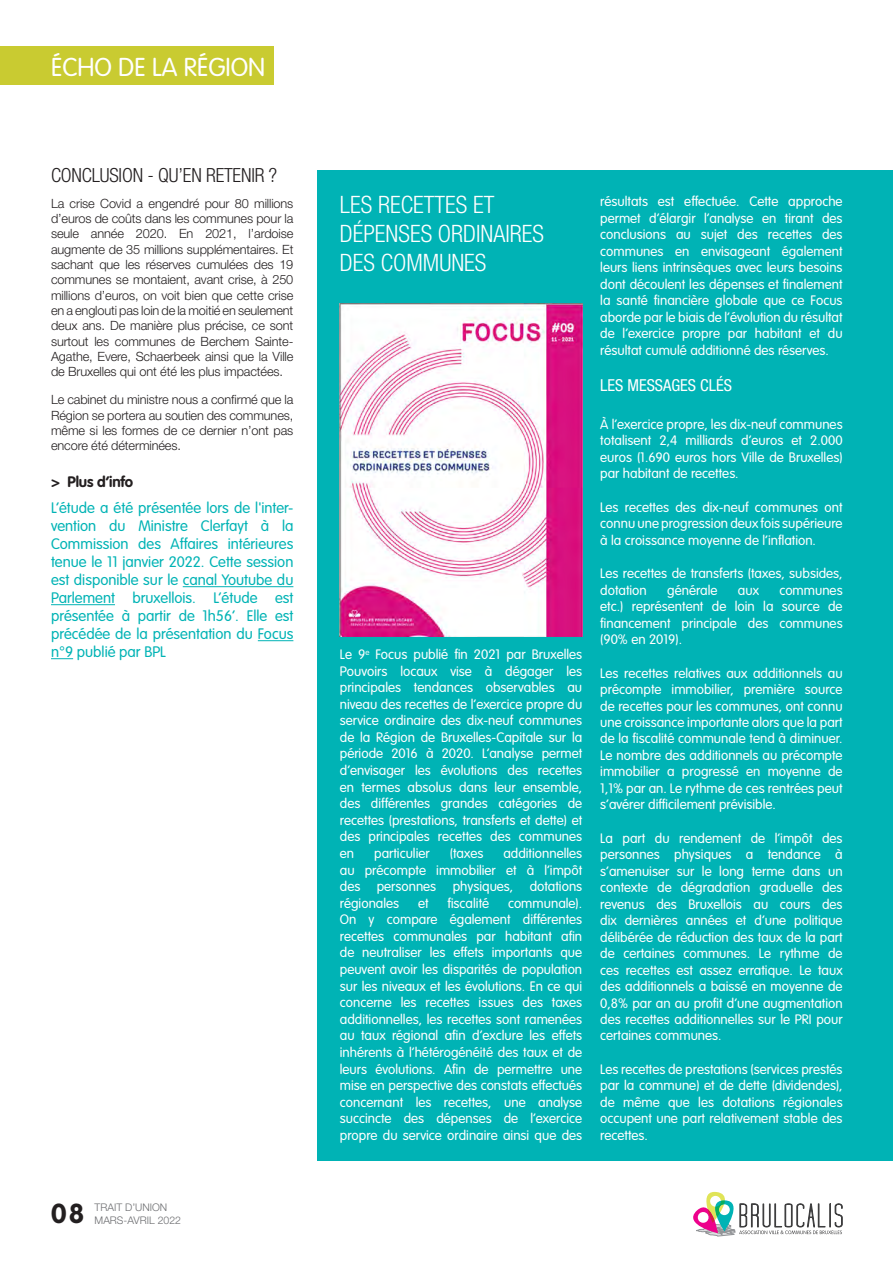
<style>
.page{position:relative;width:893px;height:1263px;background:#fff}
.page>*{position:absolute;margin:0;border:0;box-sizing:border-box;transform-origin:0 0}
.t1{font:700 27px "VAG Rounded";color:#231f20}
.t2{font:300 25.5px "VAG Rounded";color:#fff}
.Encadré_Titre{font:300 condensed 24px/29.2px "Helvetica Neue LT Pro";color:#fff}
.Article_Intertitre_1{font:300 condensed 19.5px "Helvetica Neue LT Pro";letter-spacing:-.01em;color:#231f20}
.Encadré_intertitre{font:condensed 16.5px "Helvetica Neue LT Pro";color:#fff}
.Plus_d_Info_Texte{font:300 15px/18px "VAG Rounded";color:#00b3b5;text-align:justify}
.t3{font:700 15px "VAG Rounded";letter-spacing:-.01em;color:#231f20}
.Encadré_texte{font:300 13.5px/16.5px "VAG Rounded";color:#fff;text-align:justify}
.Article_Texte{font:300 12.75px/15.3px "Helvetica Neue LT Pro";letter-spacing:-.01em;color:#231f20;text-align:justify}
.t4{font:300 10.5px "Helvetica Neue LT Pro";color:#6c6d70}
</style>
<div class="page">
<div style="left:317px;top:170px;width:576px;height:991px;background:#00b3b5"></div>
<hr style="left:183px;top:586px;width:110px;height:1px;background:#00b3b5">
<hr style="left:51px;top:604px;width:64px;height:1px;background:#00b3b5">
<hr style="left:258px;top:640px;width:35px;height:1px;background:#00b3b5">
<svg style="left:51px;top:658px;width:22px;height:1px"></svg>
<img style="left:339px;top:303px;width:243px;height:333px">
<svg style="left:693px;top:1192px;width:150px;height:44px"></svg>
<div style="left:0;top:47px;width:274px;height:38px;background:#c9cb31"></div>
<h2 class="t2" style="left:51px;top:52px;width:216px">ÉCHO DE LA RÉGION</h2>
<p class="Article_Intertitre_1" style="left:51px;top:164px;width:228px">CONCLUSION - QU’EN RETENIR ?</p>
<p class="Article_Texte" style="left:51px;top:195px;width:244px">La crise Covid a engendré pour 80 millions d’euros de coûts dans les communes pour la seule année 2020. En 2021, l’ardoise augmente de 35 millions supplémentaires. Et sachant que les réserves cumulées des 19 communes se montaient, avant crise, à 250 millions d’euros, on voit bien que cette crise en a englouti pas loin de la moitié en seulement deux ans. De manière plus précise, ce sont surtout les communes de Berchem Sainte-Agathe, Evere, Schaerbeek ainsi que la Ville de Bruxelles qui ont été les plus impactées.</p>
<p class="Article_Texte" style="left:51px;top:392px;width:244px">Le cabinet du ministre nous a confirmé que la Région se portera au soutien des communes, même si les formes de ce dernier n’ont pas encore été déterminées.</p>
<p class="t3" style="left:51px;top:473px;width:84px">&gt; Plus d’info</p>
<p class="Plus_d_Info_Texte" style="left:51px;top:499px;width:244px">L’étude a été présentée lors de l'inter&shy;vention du Ministre Clerfayt à la Commission des Affaires intérieures tenue le 11 janvier 2022. Cette session est disponible sur le canal Youtube du Parlement bruxellois. L’étude est présentée à partir de 1h56’. Elle est précédée de la présentation du Focus n°9 publié par BPL</p>
<h1 class="t1" style="left:51px;top:1198px;width:35px">08</h1>
<p class="t4" style="left:95px;top:1201px;width:74px">TRAIT D’UNION</p>
<p class="t4" style="left:95px;top:1213px;width:88px">MARS-AVRIL 2022</p>
<p class="Encadré_Titre" style="left:340px;top:189px;width:206px">LES RECETTES ET<br>DÉPENSES ORDINAIRES<br>DES COMMUNES</p>
<p class="Encadré_texte" style="left:340px;top:646px;width:244px">Le 9<sup>e</sup> Focus publié fin 2021 par Bruxelles Pouvoirs locaux vise à dégager les principales tendances observables au niveau des recettes de l’exercice propre du service ordinaire des dix-neuf communes de la Région de Bruxelles-Capitale sur la période 2016 à 2020. L’analyse permet d’envisager les évolutions des recettes en termes absolus dans leur ensemble, des différentes grandes catégories de recettes (prestations, transferts et dette) et des principales recettes des communes en</p>
<p class="Encadré_texte" style="left:340px;top:845px;width:244px;text-indent:163px">additionnelles au précompte immobilier et à l’impôt des personnes physiques, dotations régionales</p>
<p class="Encadré_texte" style="left:374px;top:845px;width:57px">particulier</p>
<p class="Encadré_texte" style="left:450px;top:845px;width:35px">(taxes</p>
<p class="Encadré_texte" style="left:340px;top:895px;width:244px;text-indent:168px">communale).<br>On y compare également différentes recettes communales par habitant afin de neutraliser les effets importants que peuvent avoir les disparités de population sur les niveaux et les évolutions. En ce qui concerne les recettes issues des taxes additionnelles, les recettes sont ramenées au taux régional afin d’exclure les effets inhérents à l’hétérogénéité des taux et de leurs évolutions. Afin de permettre une mise en perspective des constats effectués concernant les recettes, une analyse succincte des dépenses de l’exercice propre du service ordinaire ainsi que des</p>
<p class="Encadré_texte" style="left:418px;top:895px;width:12px">et</p>
<p class="Encadré_texte" style="left:447px;top:895px;width:43px">fiscalité</p>
<p class="Encadré_texte" style="left:600px;top:193px;width:244px">résultats est effectuée. Cette approche permet d’élargir l’analyse en tirant des conclusions au sujet des recettes des communes en envisageant également leurs liens intrinsèques avec leurs besoins dont découlent les dépenses et finalement la santé financière globale que ce Focus aborde par le biais de l’évolution du résultat de l’exercice propre par habitant et du résultat cumulé additionné des réserves.</p>
<p class="Encadré_intertitre" style="left:600px;top:376px;width:133px">LES MESSAGES CLÉS</p>
<p class="Encadré_texte" style="left:600px;top:416px;width:244px">À l’exercice propre, les dix-neuf communes totalisent 2,4 milliards d’euros et 2.000 euros (1.690 euros hors Ville de Bruxelles) par habitant de recettes.</p>
<p class="Encadré_texte" style="left:600px;top:499px;width:244px">Les recettes des dix-neuf communes ont connu une progression deux fois supérieure à la croissance moyenne de l’inflation.</p>
<p class="Encadré_texte" style="left:600px;top:565px;width:244px">Les recettes de transferts (taxes, subsides, dotation</p>
<p class="Encadré_texte" style="left:667px;top:582px;width:52px">générale</p>
<p class="Encadré_texte" style="left:738px;top:582px;width:23px">aux</p>
<p class="Encadré_texte" style="left:600px;top:582px;width:244px;text-indent:179px">communes etc.) représentent de loin la source de financement principale des communes (90% en 2019).</p>
<p class="Encadré_texte" style="left:600px;top:664px;width:244px">Les recettes relatives aux additionnels au précompte immobilier, première source de recettes pour les communes, ont connu une croissance importante alors que la part de la fiscalité communale tend à diminuer.<br>Le nombre des additionnels au précompte immobilier a progressé en moyenne de 1,1% par an. Le rythme de ces rentrées peut s’avérer difficilement prévisible.</p>
<p class="Encadré_texte" style="left:600px;top:830px;width:244px">La part du rendement de l’impôt des personnes physiques a tendance à s’amenuiser sur le long terme dans un contexte de dégradation graduelle des revenus des Bruxellois au cours des dix dernières années et d’une politique délibérée de réduction des taux de la part de certaines communes. Le rythme de ces recettes est assez erratique. Le taux des additionnels a baissé en moyenne de 0,8% par an au profit d’une augmentation des recettes additionnelles sur le PRI pour certaines communes.</p>
<p class="Encadré_texte" style="left:600px;top:1061px;width:244px">Les recettes de prestations (services prestés par la commune) et de dette (dividendes), de même que les dotations régionales occupent une part relativement stable des recettes.</p>
</div>
